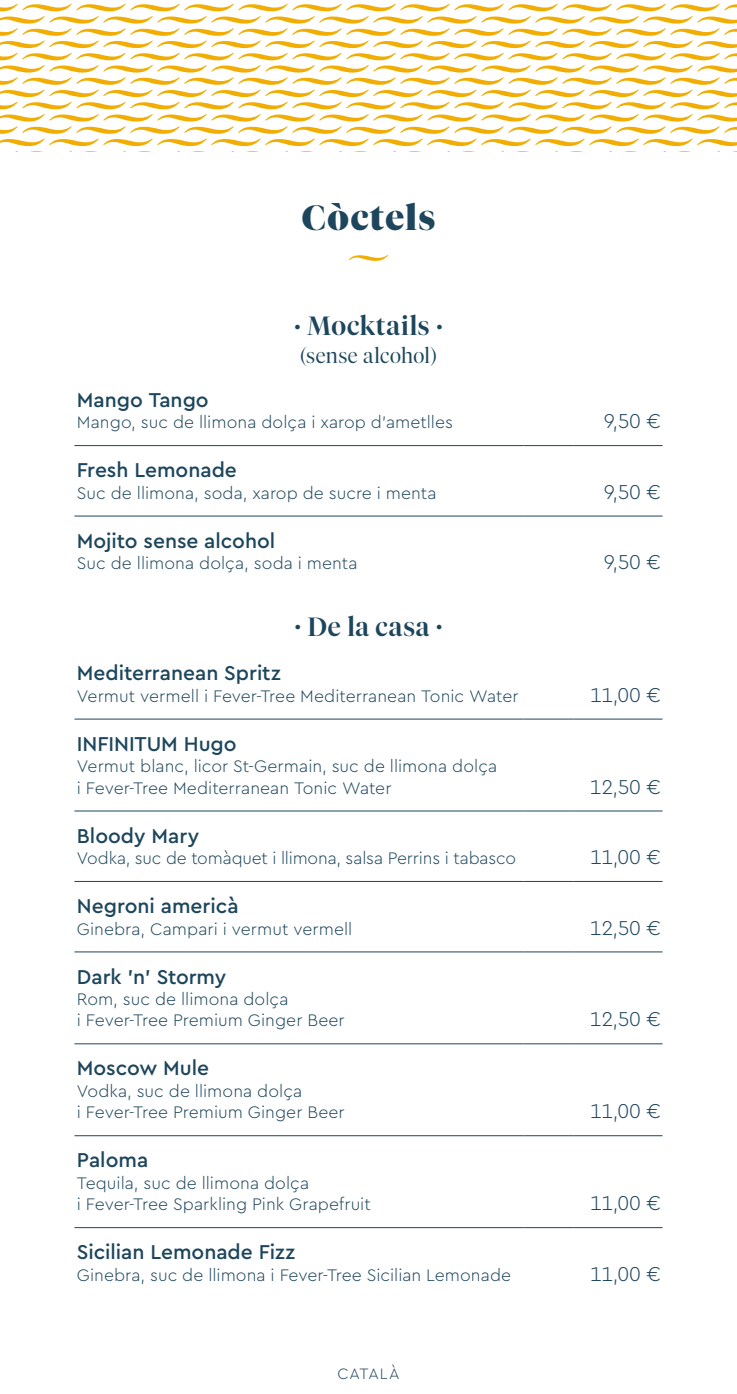
<style>
.page{position:relative;width:737px;height:1394px;background:#fff}
.page>*{position:absolute;margin:0;border:0;box-sizing:border-box;transform-origin:0 0}
.FLAMMA_-_Títol{font:900 35px "Tiempos Fine";letter-spacing:.05em;color:#1d465c}
.Estilo_de_párrafo_1{font:500 26.25px "Tiempos Fine";letter-spacing:.03em;color:#1d465c}
.VINS_-_Nom_vi{font:500 21px "Cera PRO";color:#1d465c}
.VINS_-_DO{font:300 21px "Cera PRO";letter-spacing:-.01em;color:#1d465c}
.Estilo_de_párrafo_1-2{font:300 21px "Tiempos Fine";letter-spacing:.02em;color:#1d465c}
.COCKTAILS_-_Ingredients{font:300 17.5px/21.3px "Cera PRO";color:#1d465c}
.VINS_-_Nom_vi-2{font:300 17.5px "Cera PRO";letter-spacing:.005em;color:#1d465c}
.t1{font:300 15.75px "Cera PRO";letter-spacing:.06em;color:#1d465c}
</style>
<div class="page">
<svg style="left:348px;top:255px;width:40px;height:6px"></svg>
<hr style="left:74px;top:445px;width:449px;height:1px;background:#1d465c">
<hr style="left:523px;top:445px;width:50px;height:1px;background:#1d465c">
<hr style="left:573px;top:445px;width:89px;height:1px;background:#1d465c">
<hr style="left:74px;top:516px;width:449px;height:1px;background:#1d465c">
<hr style="left:523px;top:516px;width:50px;height:1px;background:#1d465c">
<hr style="left:573px;top:516px;width:89px;height:1px;background:#1d465c">
<hr style="left:74px;top:719px;width:449px;height:1px;background:#1d465c">
<hr style="left:523px;top:719px;width:50px;height:1px;background:#1d465c">
<hr style="left:573px;top:719px;width:89px;height:1px;background:#1d465c">
<hr style="left:74px;top:811px;width:449px;height:1px;background:#1d465c">
<hr style="left:523px;top:811px;width:50px;height:1px;background:#1d465c">
<hr style="left:573px;top:811px;width:89px;height:1px;background:#1d465c">
<hr style="left:74px;top:881px;width:449px;height:1px;background:#1d465c">
<hr style="left:523px;top:881px;width:50px;height:1px;background:#1d465c">
<hr style="left:573px;top:881px;width:89px;height:1px;background:#1d465c">
<hr style="left:74px;top:952px;width:449px;height:1px;background:#1d465c">
<hr style="left:523px;top:952px;width:50px;height:1px;background:#1d465c">
<hr style="left:573px;top:952px;width:89px;height:1px;background:#1d465c">
<hr style="left:74px;top:1043px;width:449px;height:1px;background:#1d465c">
<hr style="left:523px;top:1043px;width:50px;height:1px;background:#1d465c">
<hr style="left:573px;top:1043px;width:89px;height:1px;background:#1d465c">
<hr style="left:74px;top:1135px;width:449px;height:1px;background:#1d465c">
<hr style="left:523px;top:1135px;width:50px;height:1px;background:#1d465c">
<hr style="left:573px;top:1135px;width:89px;height:1px;background:#1d465c">
<hr style="left:74px;top:1227px;width:449px;height:1px;background:#1d465c">
<hr style="left:523px;top:1227px;width:50px;height:1px;background:#1d465c">
<hr style="left:573px;top:1227px;width:89px;height:1px;background:#1d465c">
<svg style="left:0;top:3px;width:737px;height:148px"></svg>
<p class="FLAMMA_-_Títol" style="left:302px;top:197px;width:135px">Còctels</p>
<p class="Estilo_de_párrafo_1" style="left:294px;top:310px;width:149px">· Mocktails ·</p>
<p class="Estilo_de_párrafo_1-2" style="left:300px;top:343px;width:139px">(sense alcohol)</p>
<p class="VINS_-_Nom_vi" style="left:77px;top:386px;width:133px">Mango Tango</p>
<p class="COCKTAILS_-_Ingredients" style="left:77px;top:411px;width:378px">Mango, suc de llimona dolça i xarop d’ametlles</p>
<p class="VINS_-_DO" style="left:603px;top:407px;width:59px">9,50 €</p>
<p class="VINS_-_Nom_vi" style="left:77px;top:456px;width:161px">Fresh Lemonade</p>
<p class="COCKTAILS_-_Ingredients" style="left:77px;top:481px;width:361px">Suc de llimona, soda, xarop de sucre i menta</p>
<p class="VINS_-_DO" style="left:603px;top:478px;width:59px">9,50 €</p>
<p class="VINS_-_Nom_vi" style="left:77px;top:527px;width:200px">Mojito sense alcohol</p>
<p class="VINS_-_Nom_vi-2" style="left:77px;top:552px;width:282px">Suc de llimona dolça, soda i menta</p>
<p class="VINS_-_DO" style="left:603px;top:548px;width:59px">9,50 €</p>
<p class="Estilo_de_párrafo_1" style="left:295px;top:611px;width:149px">· De la casa ·</p>
<p class="VINS_-_Nom_vi" style="left:77px;top:659px;width:205px">Mediterranean Spritz</p>
<p class="COCKTAILS_-_Ingredients" style="left:77px;top:684px;width:443px">Vermut vermell i Fever-Tree Mediterranean Tonic Water</p>
<p class="VINS_-_DO" style="left:590px;top:681px;width:73px">11,00 €</p>
<p class="VINS_-_Nom_vi" style="left:77px;top:730px;width:161px">INFINITUM Hugo</p>
<p class="COCKTAILS_-_Ingredients" style="left:77px;top:755px;width:422px">Vermut blanc, licor St-Germain, suc de llimona dolça i Fever-Tree Mediterranean Tonic Water</p>
<p class="VINS_-_DO" style="left:589px;top:773px;width:73px">12,50 €</p>
<p class="VINS_-_Nom_vi" style="left:77px;top:822px;width:124px">Bloody Mary</p>
<p class="COCKTAILS_-_Ingredients" style="left:77px;top:847px;width:440px">Vodka, suc de tomàquet i llimona, salsa Perrins i tabasco</p>
<p class="VINS_-_DO" style="left:590px;top:843px;width:73px">11,00 €</p>
<p class="VINS_-_Nom_vi" style="left:77px;top:892px;width:163px">Negroni americà</p>
<p class="COCKTAILS_-_Ingredients" style="left:77px;top:917px;width:277px">Ginebra, Campari i vermut vermell</p>
<p class="VINS_-_DO" style="left:589px;top:914px;width:73px">12,50 €</p>
<p class="VINS_-_Nom_vi" style="left:77px;top:963px;width:151px">Dark 'n' Stormy</p>
<p class="COCKTAILS_-_Ingredients" style="left:77px;top:988px;width:269px">Rom, suc de llimona dolça<br>i Fever-Tree Premium Ginger Beer</p>
<p class="VINS_-_DO" style="left:589px;top:1005px;width:73px">12,50 €</p>
<p class="VINS_-_Nom_vi" style="left:77px;top:1054px;width:134px">Moscow Mule</p>
<p class="COCKTAILS_-_Ingredients" style="left:77px;top:1080px;width:269px">Vodka, suc de llimona dolça<br>i Fever-Tree Premium Ginger Beer</p>
<p class="VINS_-_Nom_vi" style="left:77px;top:1146px;width:73px">Paloma</p>
<p class="COCKTAILS_-_Ingredients" style="left:77px;top:1172px;width:295px">Tequila, suc de llimona dolça<br>i Fever-Tree Sparkling Pink Grapefruit</p>
<p class="VINS_-_DO" style="left:590px;top:1097px;width:73px">11,00 €</p>
<p class="VINS_-_DO" style="left:590px;top:1189px;width:73px">11,00 €</p>
<p class="VINS_-_Nom_vi" style="left:77px;top:1238px;width:220px">Sicilian Lemonade Fizz</p>
<p class="COCKTAILS_-_Ingredients" style="left:77px;top:1263px;width:436px">Ginebra, suc de llimona i Fever-Tree Sicilian Lemonade</p>
<p class="VINS_-_DO" style="left:590px;top:1260px;width:73px">11,00 €</p>
<p class="t1" style="left:337px;top:1363px;width:64px">CATALÀ</p>
</div>
